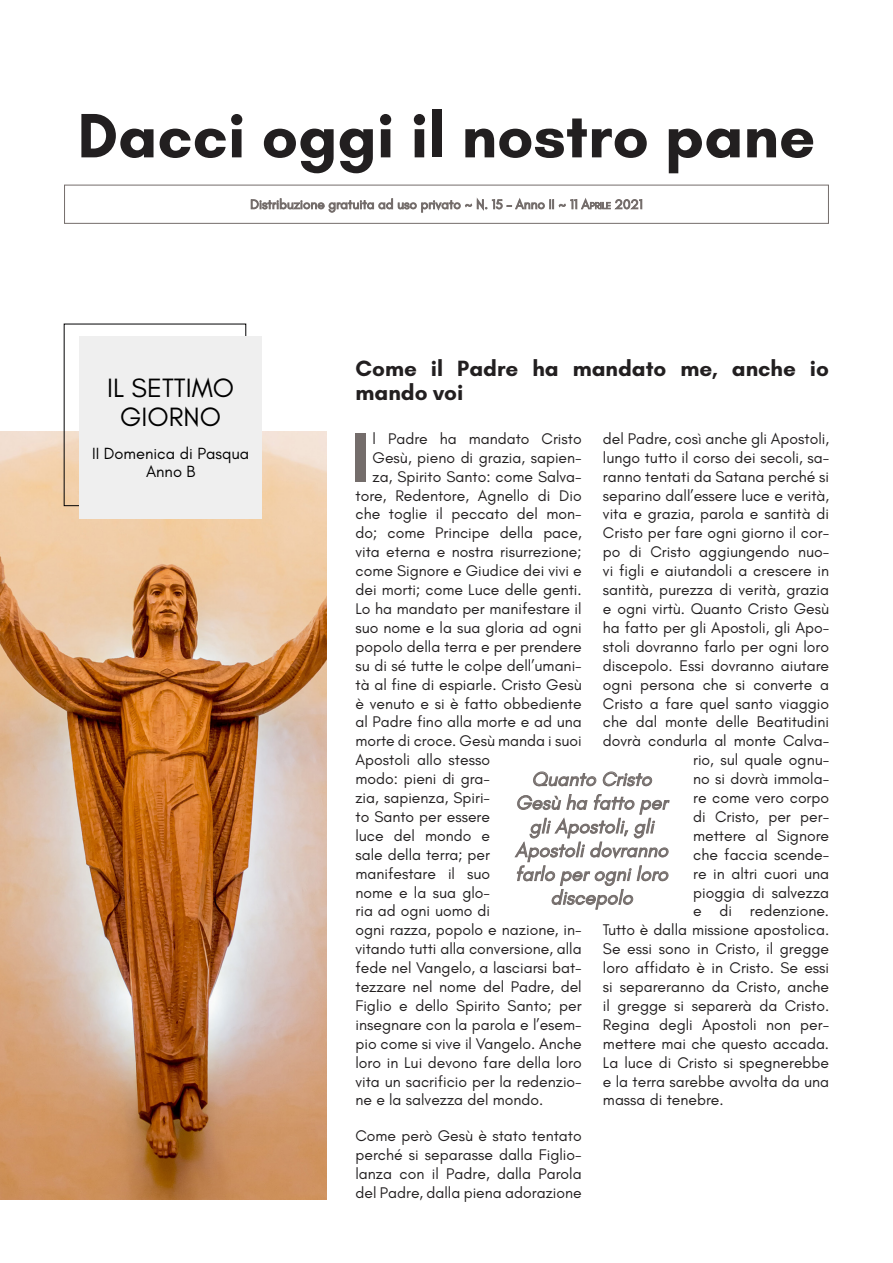
<style>
.page{position:relative;width:893px;height:1263px;background:#fff}
.page>*{position:absolute;margin:0;border:0;box-sizing:border-box;transform-origin:0 0}
.t1{font:700 71.4px "Glacial Indifference";color:#746d6b}
.t2{font:700 63.75px "Glacial Indifference";color:#221f20}
.t3{font:27px/28.5px "Glacial Indifference";color:#000;text-align:center}
.t4{font:700 22.5px/24px "Glacial Indifference";color:#221f20}
.t5{font:italic 19.8px/23.7px "Glacial Indifference";color:#746d6b;text-align:center}
.t6{font:16.5px/18px "Glacial Indifference";color:#000;text-align:center}
.t7{font:15.75px/18.9px "Glacial Indifference";color:#221f20;text-align:justify}
</style>
<div class="page">
<div style="left:64px;top:185px;width:765px;height:39px;border:1px solid #746d6b"></div>
<svg style="left:251px;top:198px;width:391px;height:14px"></svg>
<img style="left:0;top:431px;width:326px;height:768px">
<div style="left:80px;top:336px;width:182px;height:183px;background:#efefef"></div>
<svg style="left:514px;top:771px;width:156px;height:139px"></svg>
<h2 class="t2" style="left:78px;top:96px;width:739px">Dacci oggi il nostro pane</h2>
<h3 class="t3" style="left:107px;top:374px;width:128px">IL SETTIMO<br>GIORNO</h3>
<p class="t6" style="left:92px;top:445px;width:159px">II Domenica di Pasqua<br>Anno B</p>
<h3 class="t4" style="left:355px;top:356px;width:475px">Come il Padre ha mandato me, anche io mando voi</h3>
<h1 class="t1" style="left:351px;top:413px;width:21px">I</h1>
<p class="t7" style="left:373px;top:429px;width:211px">l Padre ha mandato Cristo</p>
<p class="t7" style="left:603px;top:429px;width:228px">del Padre, così anche gli Apostoli,</p>
<p class="t7" style="left:603px;top:448px;width:228px">lungo tutto il corso dei secoli, sa-</p>
<p class="t7" style="left:603px;top:467px;width:228px">ranno tentati da Satana perché si</p>
<p class="t7" style="left:603px;top:486px;width:228px">separino dall’essere luce e verità,</p>
<p class="t7" style="left:603px;top:505px;width:228px">vita e grazia, parola e santità di</p>
<p class="t7" style="left:603px;top:524px;width:228px">Cristo per fare ogni giorno il cor-</p>
<p class="t7" style="left:603px;top:543px;width:228px">po di Cristo aggiungendo nuo-</p>
<p class="t7" style="left:603px;top:562px;width:228px">vi figli e aiutandoli a crescere in</p>
<p class="t7" style="left:603px;top:581px;width:228px">santità, purezza di verità, grazia</p>
<p class="t7" style="left:603px;top:599px;width:228px">e ogni virtù. Quanto Cristo Gesù</p>
<p class="t7" style="left:603px;top:618px;width:228px">ha fatto per gli Apostoli, gli Apo-</p>
<p class="t7" style="left:603px;top:637px;width:228px">stoli dovranno farlo per ogni loro</p>
<p class="t7" style="left:603px;top:656px;width:228px">discepolo. Essi dovranno aiutare</p>
<p class="t7" style="left:603px;top:675px;width:228px">ogni persona che si converte a</p>
<p class="t7" style="left:603px;top:694px;width:228px">Cristo a fare quel santo viaggio</p>
<p class="t7" style="left:603px;top:713px;width:228px">che dal monte delle Beatitudini</p>
<p class="t7" style="left:603px;top:732px;width:228px">dovrà condurla al monte Calva-</p>
<p class="t7" style="left:693px;top:751px;width:138px">rio, sul quale ognu-</p>
<p class="t7" style="left:693px;top:770px;width:138px">no si dovrà immola-</p>
<p class="t7" style="left:693px;top:788px;width:138px">re come vero corpo</p>
<p class="t7" style="left:693px;top:807px;width:138px">di Cristo, per per-</p>
<p class="t7" style="left:693px;top:826px;width:138px">mettere al Signore</p>
<p class="t7" style="left:693px;top:845px;width:138px">che faccia scende-</p>
<p class="t7" style="left:693px;top:864px;width:138px">re in altri cuori una</p>
<p class="t7" style="left:693px;top:883px;width:138px">pioggia di salvezza</p>
<p class="t7" style="left:693px;top:902px;width:138px">e di redenzione.</p>
<p class="t7" style="left:603px;top:921px;width:228px">Tutto è dalla missione apostolica.</p>
<p class="t7" style="left:603px;top:940px;width:228px">Se essi sono in Cristo, il gregge</p>
<p class="t7" style="left:603px;top:959px;width:228px">loro affidato è in Cristo. Se essi</p>
<p class="t7" style="left:603px;top:977px;width:228px">si separeranno da Cristo, anche</p>
<p class="t7" style="left:603px;top:996px;width:228px">il gregge si separerà da Cristo.</p>
<p class="t7" style="left:603px;top:1015px;width:228px">Regina degli Apostoli non per-</p>
<p class="t7" style="left:603px;top:1034px;width:228px">mettere mai che questo accada.</p>
<p class="t7" style="left:603px;top:1053px;width:228px">La luce di Cristo si spegnerebbe</p>
<p class="t7" style="left:603px;top:1072px;width:228px">e la terra sarebbe avvolta da una</p>
<p class="t7" style="left:603px;top:1091px;width:122px">massa di tenebre.</p>
<p class="t7" style="left:373px;top:448px;width:211px">Gesù, pieno di grazia, sapien-</p>
<p class="t7" style="left:373px;top:467px;width:211px">za, Spirito Santo: come Salva-</p>
<p class="t7" style="left:355px;top:486px;width:228px">tore, Redentore, Agnello di Dio</p>
<p class="t7" style="left:355px;top:505px;width:228px">che toglie il peccato del mon-</p>
<p class="t7" style="left:355px;top:524px;width:228px">do; come Principe della pace,</p>
<p class="t7" style="left:355px;top:543px;width:228px">vita eterna e nostra risurrezione;</p>
<p class="t7" style="left:355px;top:562px;width:228px">come Signore e Giudice dei vivi e</p>
<p class="t7" style="left:355px;top:581px;width:228px">dei morti; come Luce delle genti.</p>
<p class="t7" style="left:355px;top:599px;width:228px">Lo ha mandato per manifestare il</p>
<p class="t7" style="left:355px;top:618px;width:228px">suo nome e la sua gloria ad ogni</p>
<p class="t7" style="left:355px;top:637px;width:228px">popolo della terra e per prendere</p>
<p class="t7" style="left:355px;top:656px;width:228px">su di sé tutte le colpe dell’umani-</p>
<p class="t7" style="left:355px;top:675px;width:228px">tà al fine di espiarle. Cristo Gesù</p>
<p class="t7" style="left:355px;top:694px;width:228px">è venuto e si è fatto obbediente</p>
<p class="t7" style="left:355px;top:713px;width:228px">al Padre fino alla morte e ad una</p>
<p class="t7" style="left:355px;top:732px;width:228px">morte di croce. Gesù manda i suoi</p>
<p class="t7" style="left:355px;top:751px;width:136px">Apostoli allo stesso</p>
<p class="t7" style="left:355px;top:770px;width:136px">modo: pieni di gra-</p>
<p class="t7" style="left:355px;top:788px;width:136px">zia, sapienza, Spiri-</p>
<p class="t7" style="left:355px;top:807px;width:136px">to Santo per essere</p>
<p class="t7" style="left:355px;top:826px;width:136px">luce del mondo e</p>
<p class="t7" style="left:355px;top:845px;width:136px">sale della terra; per</p>
<p class="t7" style="left:355px;top:864px;width:136px">manifestare il suo</p>
<p class="t7" style="left:355px;top:883px;width:136px">nome e la sua glo-</p>
<p class="t7" style="left:355px;top:902px;width:136px">ria ad ogni uomo di</p>
<p class="t7" style="left:355px;top:921px;width:228px">ogni razza, popolo e nazione, in-</p>
<p class="t7" style="left:355px;top:940px;width:228px">vitando tutti alla conversione, alla</p>
<p class="t7" style="left:355px;top:959px;width:228px">fede nel Vangelo, a lasciarsi bat-</p>
<p class="t7" style="left:355px;top:977px;width:228px">tezzare nel nome del Padre, del</p>
<p class="t7" style="left:355px;top:996px;width:228px">Figlio e dello Spirito Santo; per</p>
<p class="t7" style="left:355px;top:1015px;width:228px">insegnare con la parola e l’esem-</p>
<p class="t7" style="left:355px;top:1034px;width:228px">pio come si vive il Vangelo. Anche</p>
<p class="t7" style="left:355px;top:1053px;width:228px">loro in Lui devono fare della loro</p>
<p class="t7" style="left:355px;top:1072px;width:228px">vita un sacrificio per la redenzio-</p>
<p class="t7" style="left:355px;top:1091px;width:189px">ne e la salvezza del mondo.</p>
<p class="t7" style="left:355px;top:1127px;width:228px">Come però Gesù è stato tentato perché si separasse dalla Figlio&shy;lanza con il Padre, dalla Parola del Padre, dalla piena adorazione</p>
<p class="t5" style="left:515px;top:767px;width:154px">Quanto Cristo<br>Gesù ha fatto per gli Apostoli, gli<br>Apostoli dovranno farlo per ogni loro discepolo</p>
</div>
